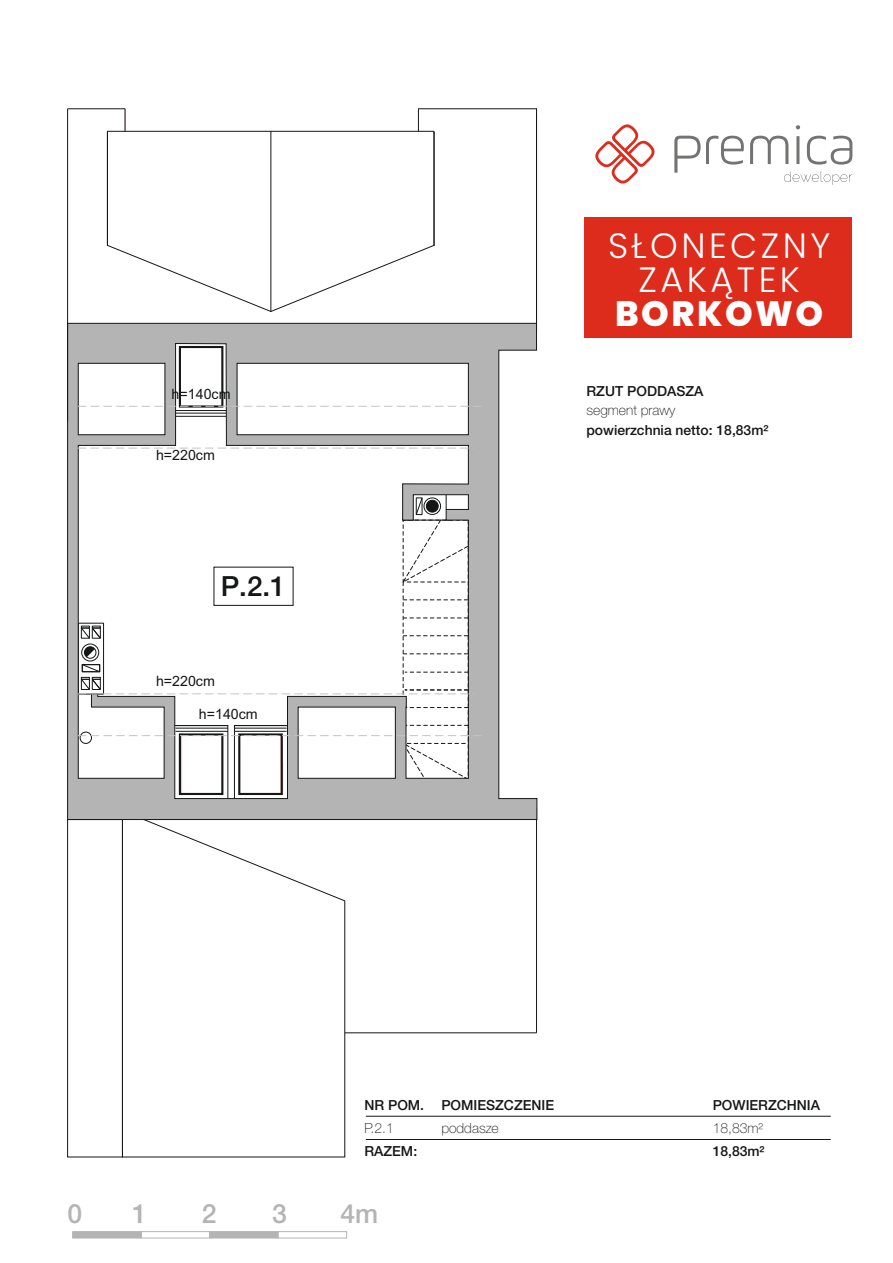
<style>
.page{position:relative;width:893px;height:1263px;background:#fff}
.page>*{position:absolute;margin:0;border:0;box-sizing:border-box;transform-origin:0 0}
.t1{font:300 35.25px/34.2px "Poppins";letter-spacing:.1em;color:#fff;text-align:center}
.t2{font:800 35.25px "Poppins";letter-spacing:.07em;color:#fff}
.t3{font:500 27.75px "Helvetica Neue LT Pro";color:#151616}
.t4{font:500 26.55px "Helvetica Neue LT Pro";color:#b4b4b4}
.t5{font:14.25px "Arial";color:#151616}
.t6{font:500 13.95px "Helvetica Neue LT Pro";color:#151616}
.t7{font:100 13.95px "Helvetica Neue LT Pro";color:#151616}
</style>
<div class="page">
<svg style="left:72px;top:1231px;width:275px;height:7px"></svg>
<svg style="left:784px;top:171px;width:68px;height:14px"></svg>
<svg style="left:595px;top:124px;width:60px;height:60px"></svg>
<svg style="left:674px;top:136px;width:70px;height:37px"></svg>
<svg style="left:750px;top:136px;width:38px;height:28px"></svg>
<svg style="left:796px;top:125px;width:4px;height:39px"></svg>
<svg style="left:807px;top:136px;width:45px;height:29px"></svg>
<hr style="left:366px;top:1116px;width:465px;height:1px;background:#151616">
<hr style="left:366px;top:1139px;width:465px;height:1px;background:#151616">
<hr style="left:536px;top:109px;width:1px;height:214px;background:#151616">
<hr style="left:418px;top:108px;width:118px;height:1px;background:#151616">
<svg style="left:418px;top:109px;width:1px;height:22px"></svg>
<hr style="left:345px;top:1032px;width:191px;height:1px;background:#151616">
<hr style="left:344px;top:901px;width:1px;height:255px;background:#151616">
<svg style="left:143px;top:820px;width:203px;height:82px"></svg>
<hr style="left:122px;top:1156px;width:223px;height:1px;background:#151616">
<hr style="left:270px;top:132px;width:1px;height:179px;background:#151616">
<svg style="left:107px;top:245px;width:328px;height:67px"></svg>
<hr style="left:107px;top:132px;width:1px;height:113px;background:#151616">
<hr style="left:107px;top:131px;width:164px;height:1px;background:#151616">
<hr style="left:271px;top:131px;width:163px;height:1px;background:#151616">
<hr style="left:434px;top:132px;width:1px;height:113px;background:#151616">
<hr style="left:536px;top:809px;width:1px;height:224px;background:#151616">
<hr style="left:68px;top:108px;width:57px;height:1px;background:#151616">
<svg style="left:125px;top:109px;width:1px;height:22px"></svg>
<div style="left:67px;top:819px;width:56px;height:338px;border:1px solid #151616"></div>
<svg style="left:67px;top:322px;width:471px;height:498px"></svg>
<svg style="left:78px;top:448px;width:396px;height:1px"></svg>
<svg style="left:78px;top:494px;width:406px;height:312px"></svg>
<svg style="left:78px;top:406px;width:406px;height:1px"></svg>
<hr style="left:67px;top:109px;width:1px;height:312px;background:#151616">
<div style="left:584px;top:217px;width:268px;height:121px;background:#dd2b1c"></div>
<h1 class="t1" style="left:608px;top:229px;width:224px">SŁONECZNY<br>ZAKĄTEK</h1>
<h1 class="t2" style="left:615px;top:289px;width:210px">BORKOWO</h1>
<p class="t5" style="left:172px;top:388px;width:60px">h=140cm</p>
<p class="t6" style="left:586px;top:386px;width:118px">RZUT PODDASZA</p>
<p class="t7" style="left:586px;top:405px;width:90px">segment prawy</p>
<p class="t6" style="left:586px;top:425px;width:183px">powierzchnia netto: 18,83m²</p>
<p class="t5" style="left:156px;top:449px;width:60px">h=220cm</p>
<h2 class="t3" style="left:221px;top:576px;width:66px">P.2.1</h2>
<p class="t5" style="left:156px;top:676px;width:60px">h=220cm</p>
<p class="t5" style="left:199px;top:709px;width:60px">h=140cm</p>
<p class="t6" style="left:364px;top:1100px;width:61px">NR POM.</p>
<p class="t7" style="left:364px;top:1123px;width:31px">P.2.1</p>
<p class="t6" style="left:364px;top:1146px;width:54px">RAZEM:</p>
<p class="t6" style="left:441px;top:1100px;width:114px">POMIESZCZENIE</p>
<p class="t7" style="left:441px;top:1123px;width:59px">poddasze</p>
<h3 class="t4" style="left:67px;top:1204px;width:16px">0</h3>
<h3 class="t4" style="left:132px;top:1204px;width:16px">1</h3>
<h3 class="t4" style="left:202px;top:1204px;width:16px">2</h3>
<h3 class="t4" style="left:272px;top:1204px;width:16px">3</h3>
<h3 class="t4" style="left:340px;top:1204px;width:39px">4m</h3>
<p class="t6" style="left:713px;top:1100px;width:109px">POWIERZCHNIA</p>
<p class="t7" style="left:713px;top:1123px;width:52px">18,83m²</p>
<p class="t6" style="left:713px;top:1146px;width:53px">18,83m²</p>
</div>
